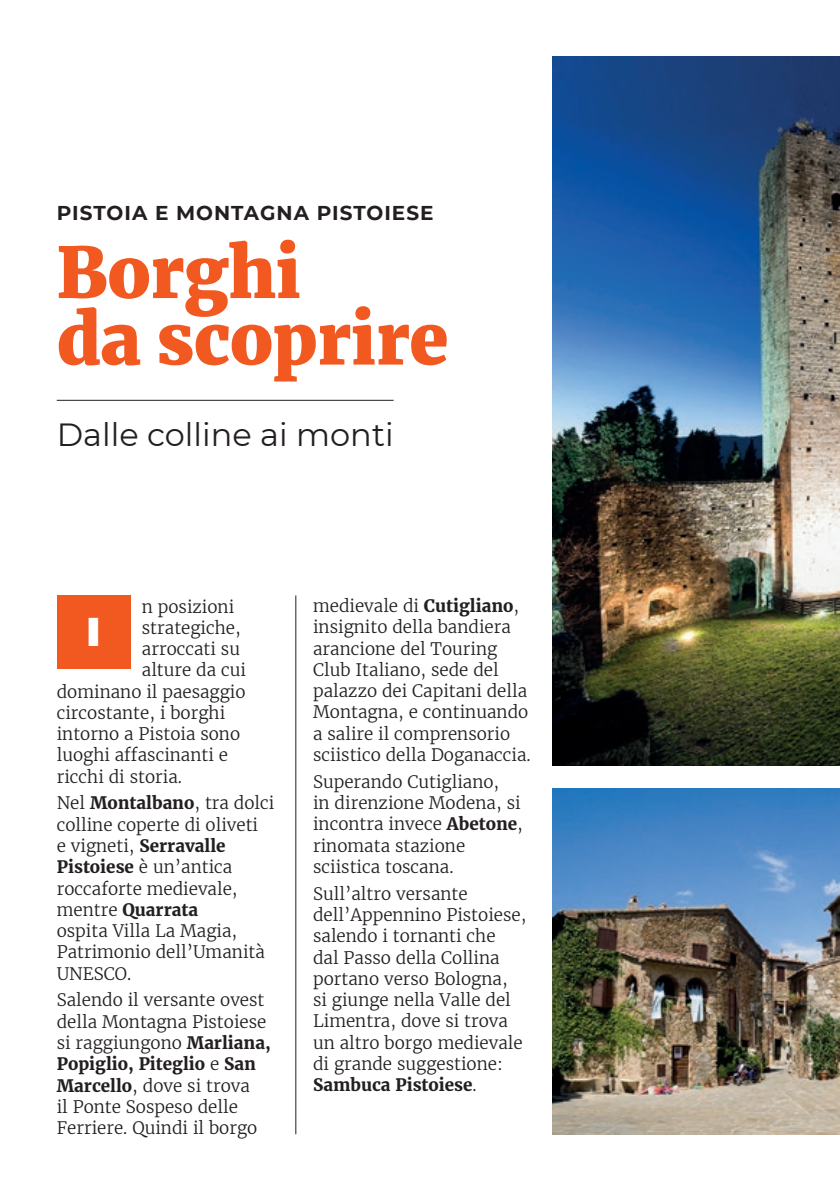
<style>
.page{position:relative;width:840px;height:1191px;background:#fff}
.page>*{position:absolute;margin:0;border:0;box-sizing:border-box;transform-origin:0 0}
.t1{font:900 70px/66.4px "Merriweather";letter-spacing:-.01em;color:#f15921}
.t2{font:900 40px "Montserrat";color:#fff}
.t3{font:32px "Montserrat";color:#231f20}
.t4{font:700 20px "Montserrat";letter-spacing:.05em;color:#231f20}
.t5{font:300 17px/21.2px "Merriweather";color:#231f20}
.s1{font-weight:700}
</style>
<div class="page">
<img style="left:552px;top:789px;width:287px;height:345px">
<img style="left:552px;top:57px;width:287px;height:708px">
<hr style="left:57px;top:400px;width:336px;height:1px;background:#231f20">
<div style="left:57px;top:595px;width:73px;height:74px;background:#f15921"></div>
<hr style="left:295px;top:595px;width:1px;height:539px;background:#231f20">
<p class="t4" style="left:57px;top:199px;width:378px">PISTOIA E MONTAGNA PISTOIESE</p>
<h1 class="t1" style="left:57px;top:238px;width:393px">Borghi<br>da scoprire</h1>
<h3 class="t3" style="left:57px;top:412px;width:338px">Dalle colline ai monti</h3>
<p class="t5" style="left:142px;top:595px;width:94px">n posizioni</p>
<p class="t5" style="left:142px;top:616px;width:100px">strategiche,</p>
<p class="t5" style="left:142px;top:638px;width:100px">arroccati su</p>
<p class="t5" style="left:142px;top:659px;width:106px">alture da cui</p>
<p class="t5" style="left:57px;top:680px;width:190px">dominano il paesaggio</p>
<p class="t5" style="left:57px;top:701px;width:170px">circostante, i borghi</p>
<p class="t5" style="left:57px;top:723px;width:185px">intorno a Pistoia sono</p>
<p class="t5" style="left:57px;top:744px;width:173px">luoghi affascinanti e</p>
<p class="t5" style="left:57px;top:765px;width:127px">ricchi di storia.</p>
<p class="t5" style="left:57px;top:792px;width:219px">Nel <span class="s1">Montalbano</span>, tra dolci colline coperte di oliveti<br>e vigneti, <span class="s1">Serravalle<br>Pistoiese</span> è un’antica roccaforte medievale, mentre <span class="s1">Quarrata<br></span>ospita Villa La Magia,<br>Patrimonio dell’Umanità<br>UNESCO.</p>
<p class="t5" style="left:57px;top:989px;width:215px">Salendo il versante ovest della Montagna Pistoiese si raggiungono <span class="s1">Marliana,<br>Popiglio, Piteglio</span> e <span class="s1">San<br>Marcello</span>, dove si trova<br>il Ponte Sospeso delle<br>Ferriere. Quindi il borgo</p>
<h2 class="t2" style="left:87px;top:602px;width:15px">I</h2>
<p class="t5" style="left:313px;top:595px;width:219px">medievale di <span class="s1">Cutigliano</span>, insignito della bandiera arancione del Touring<br>Club Italiano, sede del palazzo dei Capitani della<br>Montagna, e continuando a salire il comprensorio sciistico della Doganaccia.</p>
<p class="t5" style="left:313px;top:771px;width:211px">Superando Cutigliano,<br>in direnzione Modena, si incontra invece <span class="s1">Abetone</span>, rinomata stazione sciistica toscana.</p>
<p class="t5" style="left:313px;top:882px;width:215px">Sull’altro versante dell’Appennino Pistoiese, salendo i tornanti che<br>dal Passo della Collina portano verso Bologna,<br>si giunge nella Valle del<br>Limentra, dove si trova un altro borgo medievale di grande suggestione:<br><span class="s1">Sambuca Pistoiese</span>.</p>
</div>
